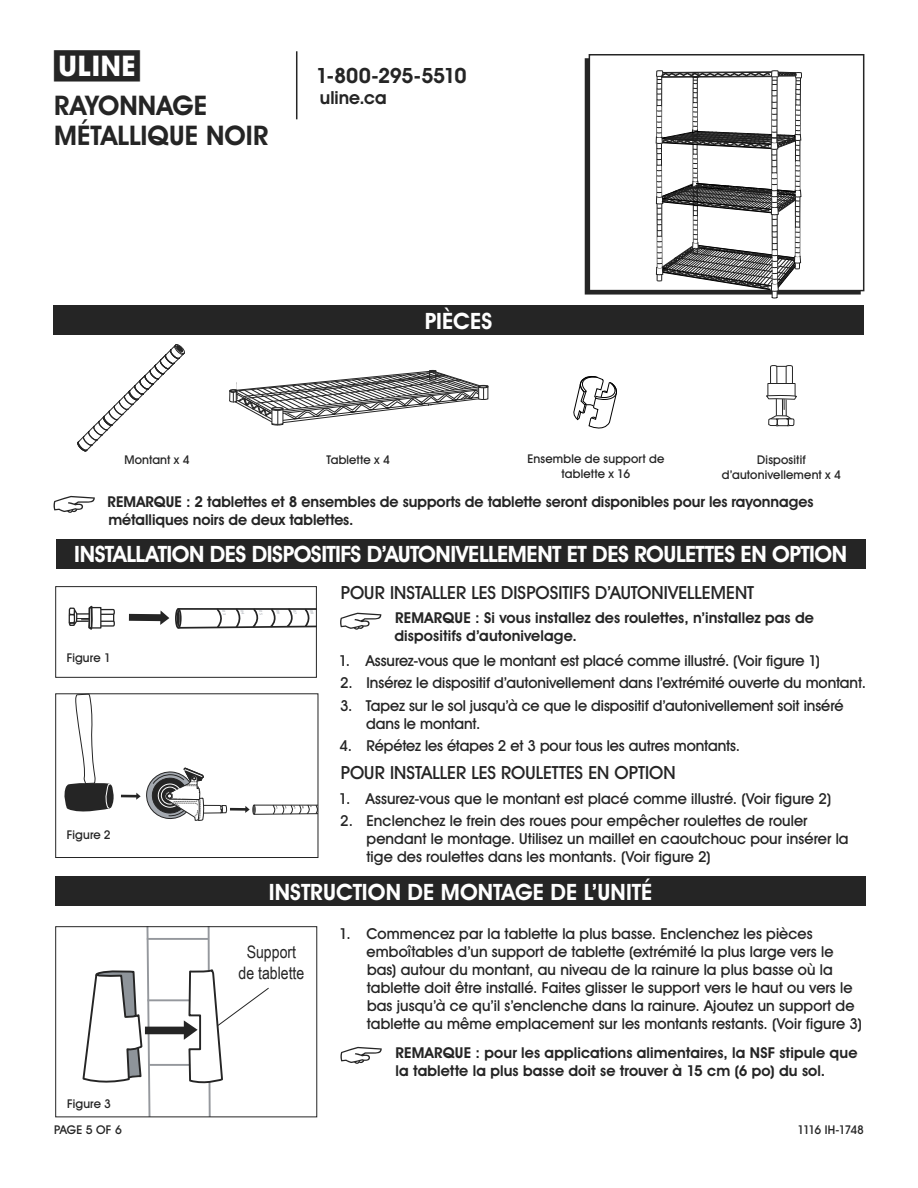
<style>
.page{position:relative;width:918px;height:1188px;background:#fff}
.page>*{position:absolute;margin:0;border:0;box-sizing:border-box;transform-origin:0 0}
.t1{font:700 28.5px "Uline Two Knine";color:#252525}
.t2{font:700 27px/30px "Uline Two Knine";letter-spacing:.005em;color:#252525}
.t3{font:700 22.5px "Uline Two Knine";letter-spacing:-.015em;color:#fff}
.t4{font:700 21px "Uline Two Knine";letter-spacing:-.02em;color:#252525}
.t5{font:18px "Uline Two Knine";color:#252525}
.t6{font:700 18px "Uline Two Knine";color:#252525}
.t7{font:17.25px/20.7px "Arial Narrow";color:#252525;text-align:center}
.t8{font:15px/18px "Uline Two Knine";letter-spacing:.005em;color:#252525}
.t9{font:700 15px/18px "Uline Two Knine";letter-spacing:.005em;color:#252525}
.t10{font:12px/14.4px "Uline Two Knine";letter-spacing:.015em;color:#252525;text-align:center}
.t11{font:12px "Uline Two Knine";letter-spacing:-.075em;color:#252525}
</style>
<div class="page">
<hr style="left:296px;top:51px;width:1px;height:68px;background:#252525">
<div style="left:56px;top:539px;width:810px;height:30px;background:#252525"></div>
<div style="left:55px;top:876px;width:810px;height:30px;background:#252525"></div>
<svg style="left:340px;top:613px;width:41px;height:17px"></svg>
<svg style="left:340px;top:1047px;width:42px;height:17px"></svg>
<div style="left:175px;top:608px;width:7px;height:21px;border:2px solid #252525;border-radius:50%"></div>
<div style="left:129px;top:614px;width:34px;height:7px;background:#252525"></div>
<svg style="left:160px;top:610px;width:9px;height:15px"></svg>
<svg style="left:68px;top:605px;width:47px;height:25px"></svg>
<div style="left:55px;top:586px;width:262px;height:92px;border:1px solid #252525"></div>
<svg style="left:64px;top:695px;width:50px;height:117px"></svg>
<hr style="left:230px;top:808px;width:17px;height:3px;background:#252525">
<svg style="left:245px;top:804px;width:71px;height:11px"></svg>
<hr style="left:121px;top:795px;width:17px;height:3px;background:#252525">
<svg style="left:136px;top:767px;width:91px;height:54px"></svg>
<div style="left:55px;top:693px;width:263px;height:165px;border:1px solid #252525"></div>
<hr style="left:147px;top:938px;width:62px;height:2px;background:#95989d">
<hr style="left:147px;top:999px;width:43px;height:2px;background:#95989d">
<hr style="left:148px;top:1064px;width:42px;height:2px;background:#95989d">
<svg style="left:83px;top:928px;width:70px;height:187px"></svg>
<div style="left:145px;top:1027px;width:43px;height:7px;background:#252525"></div>
<svg style="left:184px;top:928px;width:85px;height:187px"></svg>
<div style="left:55px;top:926px;width:262px;height:191px;border:1px solid #252525"></div>
<div style="left:774px;top:366px;width:16px;height:22px;border:1px solid #252525"></div>
<svg style="left:785px;top:365px;width:8px;height:18px"></svg>
<svg style="left:770px;top:365px;width:8px;height:18px"></svg>
<div style="left:768px;top:384px;width:27px;height:13px;background:#fff"></div>
<div style="left:768px;top:383px;width:27px;height:14px;border:1px solid #252525"></div>
<svg style="left:766px;top:395px;width:31px;height:32px"></svg>
<svg style="left:77px;top:344px;width:108px;height:108px"></svg>
<svg style="left:229px;top:370px;width:260px;height:55px"></svg>
<div style="left:54px;top:305px;width:810px;height:30px;background:#252525"></div>
<svg style="left:54px;top:496px;width:41px;height:17px"></svg>
<svg style="left:573px;top:376px;width:44px;height:53px"></svg>
<div style="left:589px;top:54px;width:275px;height:237px;border:2px solid #252525"></div>
<svg style="left:656px;top:70px;width:146px;height:229px"></svg>
<svg style="left:177px;top:607px;width:139px;height:23px"></svg>
<h1 class="t1" style="left:54px;top:49px;width:87px">π</h1>
<h2 class="t2" style="left:54px;top:90px;width:216px">RAYONNAGE<br>MÉTALLIQUE NOIR</h2>
<h3 class="t4" style="left:316px;top:63px;width:152px">1-800-295-5510</h3>
<p class="t6" style="left:320px;top:87px;width:68px">uline.ca</p>
<h3 class="t3" style="left:425px;top:307px;width:69px">PIÈCES</h3>
<p class="t10" style="left:124px;top:453px;width:67px">Montant x 4</p>
<p class="t10" style="left:326px;top:453px;width:65px">Tablette x 4</p>
<p class="t10" style="left:527px;top:452px;width:138px">Ensemble de support de tablette x 16</p>
<p class="t10" style="left:722px;top:453px;width:121px">Dispositif d’autonivellement x 4</p>
<p class="t9" style="left:108px;top:492px;width:707px">REMARQUE : 2 tablettes et 8 ensembles de supports de tablette seront disponibles pour les rayonnages métalliques noirs de deux tablettes.</p>
<h3 class="t3" style="left:74px;top:541px;width:774px">INSTALLATION DES DISPOSITIFS D’AUTONIVELLEMENT ET DES ROULETTES EN OPTION</h3>
<p class="t10" style="left:67px;top:650px;width:46px">Figure 1</p>
<p class="t10" style="left:67px;top:827px;width:45px">Figure 2</p>
<p class="t10" style="left:67px;top:1097px;width:45px">Figure 3</p>
<p class="t5" style="left:341px;top:581px;width:415px">POUR INSTALLER LES DISPOSITIFS D’AUTONIVELLEMENT</p>
<p class="t9" style="left:394px;top:609px;width:421px">REMARQUE : Si vous installez des roulettes, n’installez pas de dispositifs d’autonivelage.</p>
<p class="t8" style="left:339px;top:652px;width:483px">1. Assurez-vous que le montant est placé comme illustré. (Voir figure 1)</p>
<p class="t8" style="left:340px;top:674px;width:527px">2. Insérez le dispositif d’autonivellement dans l’extrémité ouverte du montant.</p>
<p class="t8" style="left:366px;top:696px;width:479px;text-indent:-26px">3. Tapez sur le sol jusqu’à ce que le dispositif d’autonivellement soit inséré dans le montant.</p>
<p class="t8" style="left:339px;top:737px;width:402px">4. Répétez les étapes 2 et 3 pour tous les autres montants.</p>
<p class="t5" style="left:341px;top:762px;width:336px">POUR INSTALLER LES ROULETTES EN OPTION</p>
<p class="t8" style="left:339px;top:789px;width:494px">1. Assurez-vous que le montant est placé comme illustré. (Voir figure 2)</p>
<p class="t8" style="left:366px;top:812px;width:484px;text-indent:-26px">2. Enclenchez le frein des roues pour empêcher roulettes de rouler pendant le montage. Utilisez un maillet en caoutchouc pour insérer la tige des roulettes dans les montants. (Voir figure 2)</p>
<h3 class="t3" style="left:269px;top:878px;width:385px">INSTRUCTION DE MONTAGE DE L’UNITÉ</h3>
<p class="t7" style="left:238px;top:941px;width:67px">Support de tablette</p>
<p class="t8" style="left:367px;top:924px;width:497px;text-indent:-28px">1. Commencez par la tablette la plus basse. Enclenchez les pièces emboîtables d’un support de tablette (extrémité la plus large vers le bas) autour du montant, au niveau de la rainure la plus basse où la tablette doit être installé. Faites glisser le support vers le haut ou vers le bas jusqu’à ce qu’il s’enclenche dans la rainure. Ajoutez un support de tablette au même emplacement sur les montants restants. (Voir figure 3)</p>
<p class="t9" style="left:395px;top:1043px;width:464px">REMARQUE : pour les applications alimentaires, la NSF stipule que la tablette la plus basse doit se trouver à 15 cm (6 po) du sol.</p>
<p class="t10" style="left:54px;top:1122px;width:69px">PAGE 5 OF 6</p>
<p class="t11" style="left:798px;top:1122px;width:68px">1116 IH-1748</p>
</div>
